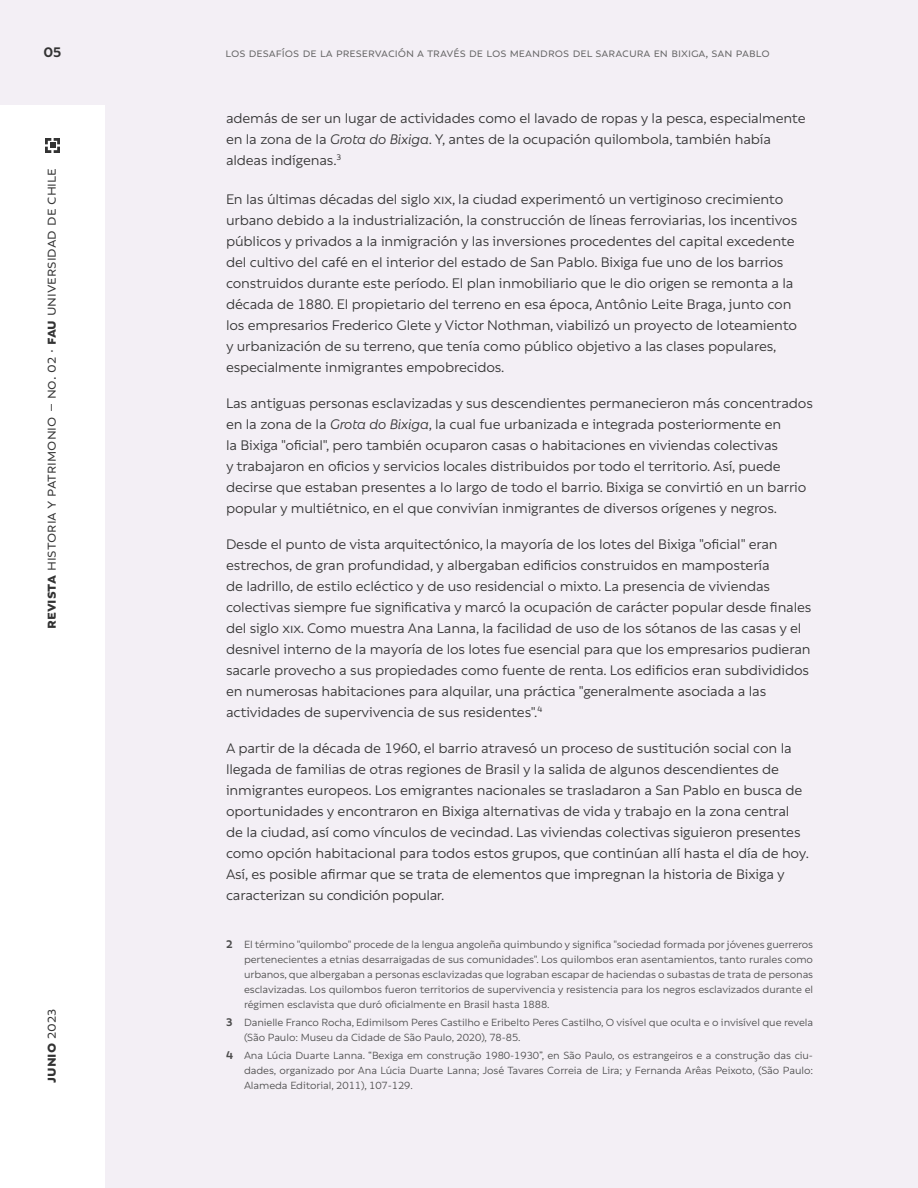
<style>
.page{position:relative;width:918px;height:1188px;background:#f3eff5}
.page>*{position:absolute;margin:0;border:0;box-sizing:border-box;transform-origin:0 0}
.t1{font:16.5px "Rebrand Txt";color:#333}
.t2{font:700 16.5px "Rebrand Txt";color:#333}
.t3{font:15px/21px "Rebrand Txt";letter-spacing:-.01em;color:#333}
.t4{font:700 15px "Rebrand Txt";color:#333}
.t5{font:13.5px "Rebrand Txt";color:#666}
.t6{font:11.25px/15px "Rebrand Txt";letter-spacing:-.005em;color:#4d4d4d;text-align:justify}
.s1{font-weight:700}
.s2{font-weight:400}
.s3{font-style:italic}
.s4{font-weight:700;font-size:12px}
</style>
<div class="page">
<div style="left:0;top:105px;width:105px;height:1083px;background:#fff"></div>
<svg style="left:45px;top:138px;width:15px;height:15px"></svg>
<p class="t4" style="left:43px;top:43px;width:20px">05</p>
<p class="t5" style="left:225px;top:45px;width:546px">Los desafíos de la preservación a través de los meandros del Saracura en Bixiga, San Pablo</p>
<p class="t1" style="left:42px;top:629px;width:463px;rotate:-90deg"><span class="s1">revista</span> historia y patrimonio – no. 02 · <span class="s1">fau</span> universidad de chile</p>
<p class="t2" style="left:41px;top:1083px;width:76px;rotate:-90deg">junio <span class="s2">2023</span></p>
<p class="t3" style="left:226px;top:108px;width:581px">además de ser un lugar de actividades como el lavado de ropas y la pesca, especialmente en la zona de la <span class="s3">Grota do Bixiga</span>. Y, antes de la ocupación quilombola, también había aldeas indígenas.<sup>3</sup></p>
<p class="t3" style="left:226px;top:189px;width:573px">En las últimas décadas del siglo XIX, la ciudad experimentó un vertiginoso crecimiento urbano debido a la industrialización, la construcción de líneas ferroviarias, los incentivos públicos y privados a la inmigración y las inversiones procedentes del capital excedente del cultivo del café en el interior del estado de San Pablo. Bixiga fue uno de los barrios construidos durante este período. El plan inmobiliario que le dio origen se remonta a la década de 1880. El propietario del terreno en esa época, Antônio Leite Braga, junto con los empresarios Frederico Glete y Victor Nothman, viabilizó un proyecto de loteamiento y urbanización de su terreno, que tenía como público objetivo a las clases populares, especialmente inmigrantes empobrecidos.</p>
<p class="t3" style="left:226px;top:393px;width:588px">Las antiguas personas esclavizadas y sus descendientes permanecieron más concentrados en la zona de la <span class="s3">Grota do Bixiga</span>, la cual fue urbanizada e integrada posteriormente en<br>la Bixiga "oficial", pero también ocuparon casas o habitaciones en viviendas colectivas<br>y trabajaron en oficios y servicios locales distribuidos por todo el territorio. Así, puede decirse que estaban presentes a lo largo de todo el barrio. Bixiga se convirtió en un barrio popular y multiétnico, en el que convivían inmigrantes de diversos orígenes y negros.</p>
<p class="t3" style="left:226px;top:534px;width:587px">Desde el punto de vista arquitectónico, la mayoría de los lotes del Bixiga "oficial" eran estrechos, de gran profundidad, y albergaban edificios construidos en mampostería<br>de ladrillo, de estilo ecléctico y de uso residencial o mixto. La presencia de viviendas colectivas siempre fue significativa y marcó la ocupación de carácter popular desde finales del siglo XIX. Como muestra Ana Lanna, la facilidad de uso de los sótanos de las casas y el desnivel interno de la mayoría de los lotes fue esencial para que los empresarios pudieran sacarle provecho a sus propiedades como fuente de renta. Los edificios eran subdivididos en numerosas habitaciones para alquilar, una práctica "generalmente asociada a las actividades de supervivencia de sus residentes".<sup>4</sup></p>
<p class="t3" style="left:226px;top:738px;width:585px">A partir de la década de 1960, el barrio atravesó un proceso de sustitución social con la llegada de familias de otras regiones de Brasil y la salida de algunos descendientes de inmigrantes europeos. Los emigrantes nacionales se trasladaron a San Pablo en busca de oportunidades y encontraron en Bixiga alternativas de vida y trabajo en la zona central de la ciudad, así como vínculos de vecindad. Las viviendas colectivas siguieron presentes como opción habitacional para todos estos grupos, que continúan allí hasta el día de hoy.<br>Así, es posible afirmar que se trata de elementos que impregnan la historia de Bixiga y caracterizan su condición popular.</p>
<p class="t6" style="left:244px;top:937px;width:571px;text-indent:-18px"><span class="s4">2</span> El término "quilombo" procede de la lengua angoleña quimbundo y significa "sociedad formada por jóvenes guerreros pertenecientes a etnias desarraigadas de sus comunidades". Los quilombos eran asentamientos, tanto rurales como urbanos, que albergaban a personas esclavizadas que lograban escapar de haciendas o subastas de trata de personas esclavizadas. Los quilombos fueron territorios de supervivencia y resistencia para los negros esclavizados durante el régimen esclavista que duró oficialmente en Brasil hasta 1888.</p>
<p class="t6" style="left:244px;top:1015px;width:571px;text-indent:-18px"><span class="s4">3</span> Danielle Franco Rocha, Edimilsom Peres Castilho e Eribelto Peres Castilho, O visível que oculta e o invisível que revela (São Paulo: Museu da Cidade de São Paulo, 2020), 78-85.</p>
<p class="t6" style="left:244px;top:1048px;width:571px;text-indent:-18px"><span class="s4">4</span> Ana Lúcia Duarte Lanna. “Bexiga em construção 1980-1930”, en São Paulo, os estrangeiros e a construção das ciu&shy;dades, organizado por Ana Lúcia Duarte Lanna; José Tavares Correia de Lira; y Fernanda Arêas Peixoto, (São Paulo:<br>Alameda Editorial, 2011), 107-129.</p>
</div>
